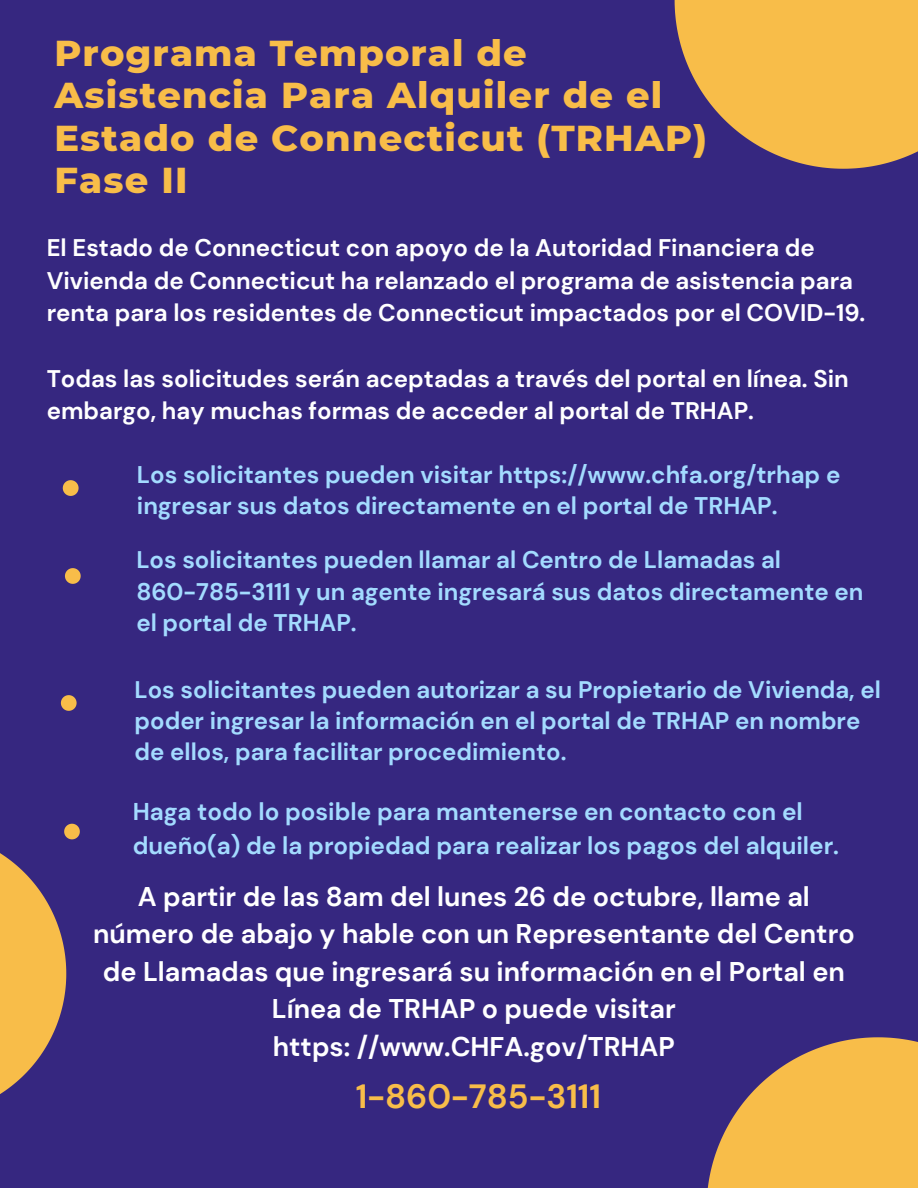
<style>
.page{position:relative;width:918px;height:1188px;background:#362780}
.page>*{position:absolute;margin:0;border:0;box-sizing:border-box;transform-origin:0 0}
.t1{font:800 36.75px/42.5px "Montserrat";letter-spacing:.03em;color:#f8bd49}
.t2{font:700 33.6px "DM Sans";color:#f8bd49}
.t3{font:700 27px/37.5px "DM Sans";color:#fff;text-align:center}
.t4{font:700 24.3px/33.3px "DM Sans";color:#a3dbff}
.t5{font:700 24px/31.5px "DM Sans";color:#a3dbff}
.t6{font:700 24px/32.7px "DM Sans";color:#fff}
</style>
<div class="page">
<svg style="left:707px;top:1037px;width:211px;height:151px"></svg>
<svg style="left:675px;top:0;width:243px;height:169px"></svg>
<svg style="left:63px;top:480px;width:16px;height:16px"></svg>
<svg style="left:65px;top:568px;width:16px;height:16px"></svg>
<svg style="left:61px;top:695px;width:16px;height:16px"></svg>
<svg style="left:0;top:824px;width:80px;height:270px"></svg>
<h1 class="t1" style="left:54px;top:31px;width:654px">Programa Temporal de<br>Asistencia Para Alquiler de el<br>Estado de Connecticut (TRHAP)<br>Fase II</h1>
<p class="t6" style="left:47px;top:232px;width:820px">El Estado de Connecticut con apoyo de la Autoridad Financiera de<br>Vivienda de Connecticut ha relanzado el programa de asistencia para renta para los residentes de Connecticut impactados por el COVID-19.</p>
<p class="t6" style="left:47px;top:362px;width:804px">Todas las solicitudes serán aceptadas a través del portal en línea. Sin embargo, hay muchas formas de acceder al portal de TRHAP.</p>
<p class="t5" style="left:137px;top:459px;width:705px">Los solicitantes pueden visitar https://www.chfa.org/trhap e ingresar sus datos directamente en el portal de TRHAP.</p>
<p class="t5" style="left:136px;top:544px;width:729px">Los solicitantes pueden llamar al Centro de Llamadas al<br>860-785-3111 y un agente ingresará sus datos directamente en el portal de TRHAP.</p>
<p class="t5" style="left:135px;top:674px;width:748px">Los solicitantes pueden autorizar a su Propietario de Vivienda, el poder ingresar la información en el portal de TRHAP en nombre de ellos, para facilitar procedimiento.</p>
<p class="t4" style="left:133px;top:795px;width:708px">Haga todo lo posible para mantenerse en contacto con el dueño(a) de la propiedad para realizar los pagos del alquiler.</p>
<p class="t3" style="left:93px;top:878px;width:763px">A partir de las 8am del lunes 26 de octubre, llame al número de abajo y hable con un Representante del Centro de Llamadas que ingresará su información en el Portal en Línea de TRHAP o puede visitar<br>https: //www.CHFA.gov/TRHAP</p>
<h2 class="t2" style="left:356px;top:1074px;width:247px">1-860-785-3111</h2>
</div>
